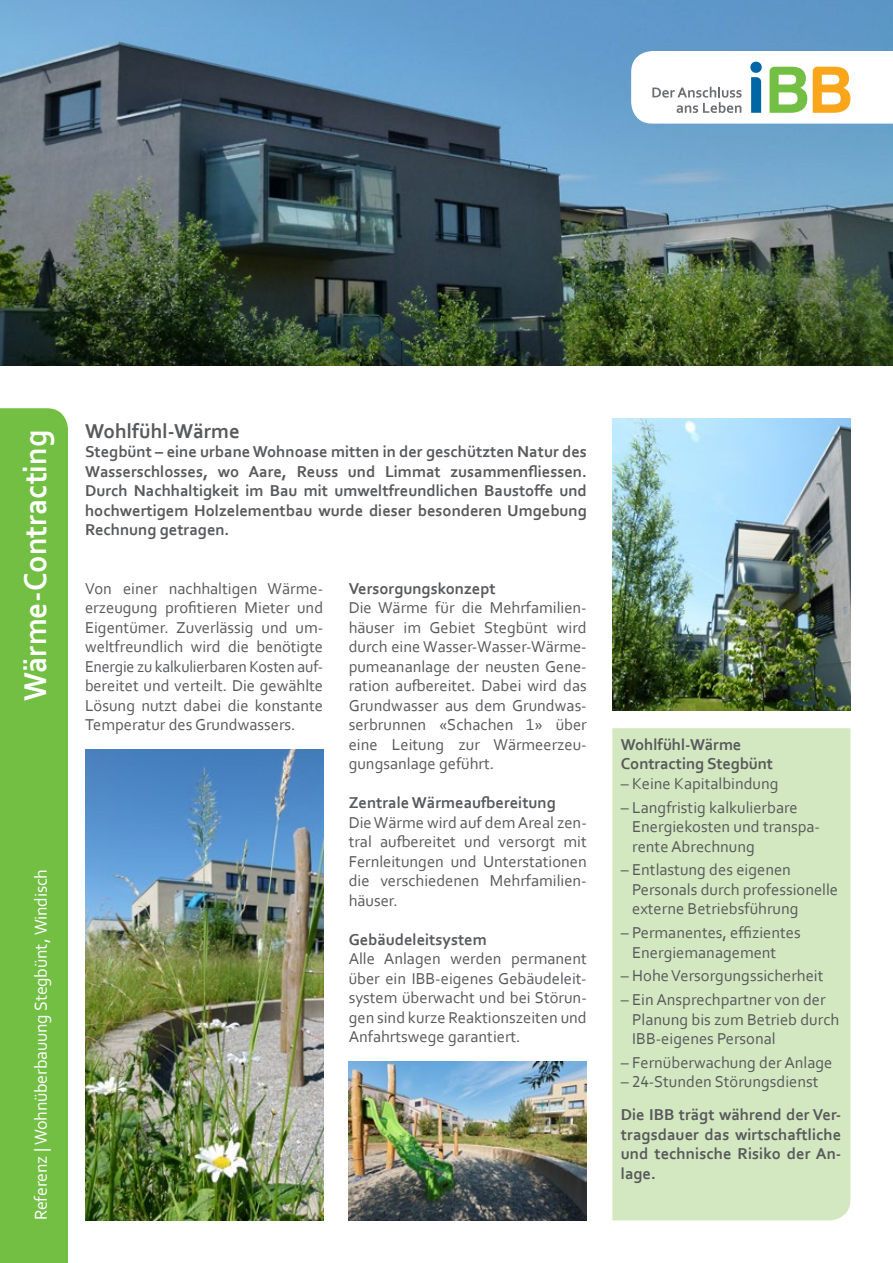
<style>
.page{position:relative;width:893px;height:1263px;background:#fff}
.page>*{position:absolute;margin:0;border:0;box-sizing:border-box;transform-origin:0 0}
.t1{font:700 33px "Corbel";letter-spacing:-.005em;color:#fff;scale:.96 1}
.t2{font:700 21px "Corbel";color:#58595b}
.t3{font:18px "Corbel";letter-spacing:-.015em;color:#fff}
.t4{font:16.5px/19.5px "Corbel";color:#58595b;text-align:justify}
.t5{font:700 16.5px/19.5px "Corbel";color:#58595b;text-align:justify}
</style>
<div class="page">
<img style="left:0;top:0;width:893px;height:366px">
<svg style="left:631px;top:51px;width:262px;height:73px"></svg>
<div style="left:0;top:408px;width:68px;height:855px;background:#72bf44"></div>
<div style="left:612px;top:728px;width:238px;height:492px;background:#d3e8c1"></div>
<img style="left:85px;top:750px;width:238px;height:470px">
<img style="left:612px;top:418px;width:238px;height:293px">
<img style="left:349px;top:1062px;width:238px;height:158px">
<h1 class="t1" style="left:15px;top:701px;width:284px;rotate:-90deg">Wärme-Contracting</h1>
<p class="t3" style="left:30px;top:1220px;width:353px;rotate:-90deg">Referenz | Wohnüberbauung Stegbünt, Windisch</p>
<p class="t2" style="left:85px;top:418px;width:156px">Wohlfühl-Wärme</p>
<p class="t5" style="left:85px;top:442px;width:503px">Stegbünt – eine urbane Wohnoase mitten in der geschützten Natur des Wasserschlosses, wo Aare, Reuss und Limmat zusammenfliessen.<br>Durch Nachhaltigkeit im Bau mit umweltfreundlichen Baustoffe und hochwertigem Holzelementbau wurde dieser besonderen Umgebung Rechnung getragen.</p>
<p class="t4" style="left:85px;top:578px;width:240px">Von einer nachhaltigen Wärme&shy;erzeugung profitieren Mieter und Eigentümer. Zuverlässig und um&shy;weltfreundlich wird die benötigte Energie zu kalkulierbaren Kosten auf&shy;bereitet und verteilt. Die gewählte Lösung nutzt dabei die konstante Temperatur des Grundwassers.</p>
<p class="t5" style="left:349px;top:578px;width:148px">Versorgungskonzept</p>
<p class="t4" style="left:349px;top:598px;width:240px">Die Wärme für die Mehrfamilien&shy;häuser im Gebiet Stegbünt wird durch eine Wasser-Wasser-Wärme&shy;pumeananlage der neusten Gene&shy;ration aufbereitet. Dabei wird das Grundwasser aus dem Grundwas&shy;serbrunnen «Schachen 1» über eine Leitung zur Wärmeerzeu&shy;gungsanlage geführt.</p>
<p class="t5" style="left:349px;top:793px;width:209px">Zentrale Wärmeaufbereitung</p>
<p class="t4" style="left:349px;top:812px;width:240px">Die Wärme wird auf dem Areal zen&shy;tral aufbereitet und versorgt mit Fernleitungen und Unterstationen die verschiedenen Mehrfamilien&shy;häuser.</p>
<p class="t5" style="left:349px;top:929px;width:140px">Gebäudeleitsystem</p>
<p class="t4" style="left:349px;top:949px;width:240px">Alle Anlagen werden permanent über ein IBB-eigenes Gebäudeleit&shy;system überwacht und bei Störun&shy;gen sind kurze Reaktionszeiten und Anfahrtswege garantiert.</p>
<p class="t5" style="left:621px;top:734px;width:154px">Wohlfühl-Wärme<br>Contracting Stegbünt</p>
<p class="t4" style="left:621px;top:773px;width:159px">– Keine Kapitalbindung</p>
<p class="t4" style="left:632px;top:797px;width:189px;text-align:left;text-indent:-11px">– Langfristig kalkulierbare<br>Energiekosten und transpa&shy;rente Abrechnung</p>
<p class="t4" style="left:632px;top:860px;width:207px;text-align:left;text-indent:-11px">– Entlastung des eigenen<br>Personals durch professionelle externe Betriebsführung</p>
<p class="t4" style="left:632px;top:922px;width:170px;text-indent:-11px">– Permanentes, effizientes<br>Energiemanagement</p>
<p class="t4" style="left:621px;top:966px;width:204px">– Hohe Versorgungssicherheit</p>
<p class="t4" style="left:632px;top:989px;width:209px;text-align:left;text-indent:-11px">– Ein Ansprechpartner von der<br>Planung bis zum Betrieb durch<br>IBB-eigenes Personal</p>
<p class="t4" style="left:621px;top:1052px;width:213px">– Fernüberwachung der Anlage</p>
<p class="t4" style="left:621px;top:1072px;width:199px">– 24-Stunden Störungsdienst</p>
<p class="t5" style="left:621px;top:1105px;width:222px">Die IBB trägt während der Ver&shy;tragsdauer das wirtschaftliche und technische Risiko der An&shy;lage.</p>
</div>
